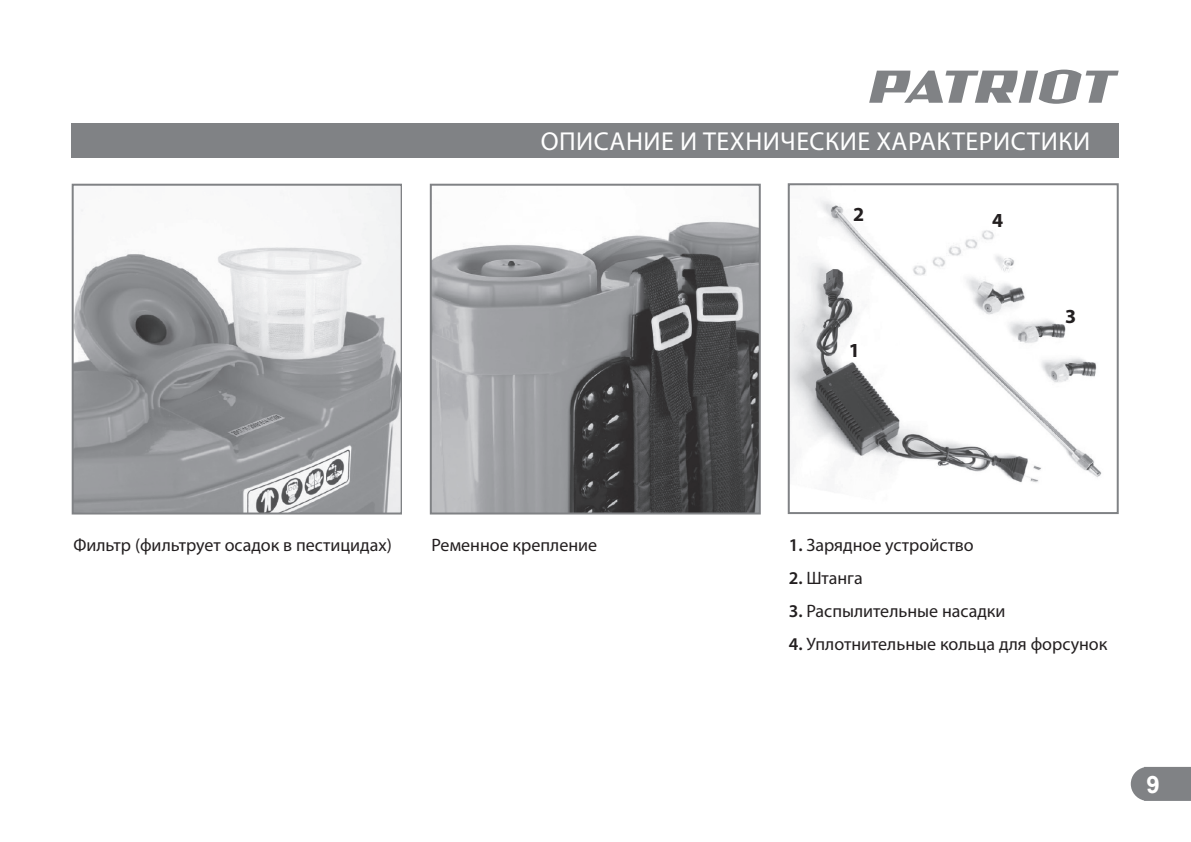
<style>
.page{position:relative;width:1191px;height:842px;background:#fff}
.page>*{position:absolute;margin:0;border:0;box-sizing:border-box;transform-origin:0 0}
.t1{font:26px "Myriad Pro";letter-spacing:.02em;color:#fff}
.t2{font:700 24px "Arial";color:#fff}
.t3{font:700 20px "Myriad Pro";color:#231f20}
.t4{font:18px "Myriad Pro";color:#231f20}
.s1{font-weight:600}
</style>
<div class="page">
<svg style="left:1130px;top:767px;width:60px;height:34px;background:#898b8e"></svg>
<svg style="left:869px;top:70px;width:249px;height:34px"></svg>
<img style="left:790px;top:199px;width:312px;height:291px">
<div style="left:787px;top:183px;width:331px;height:331px;border:2px solid #808285"></div>
<div style="left:72px;top:123px;width:1046px;height:34px;background:#808285"></div>
<svg style="left:848px;top:342px;width:10px;height:17px"></svg>
<svg style="left:851px;top:206px;width:14px;height:17px"></svg>
<svg style="left:1063px;top:308px;width:13px;height:17px"></svg>
<svg style="left:990px;top:207px;width:14px;height:22px"></svg>
<img style="left:75px;top:187px;width:324px;height:324px">
<div style="left:72px;top:184px;width:330px;height:330px;border:2px solid #808285"></div>
<img style="left:433px;top:221px;width:324px;height:291px">
<div style="left:430px;top:184px;width:330px;height:331px;border:2px solid #808285"></div>
<h1 class="t1" style="left:540px;top:125px;width:551px">ОПИСАНИЕ И ТЕХНИЧЕСКИЕ ХАРАКТЕРИСТИКИ</h1>
<p class="t3" style="left:853px;top:203px;width:13px">2</p>
<p class="t3" style="left:849px;top:339px;width:13px">1</p>
<p class="t3" style="left:992px;top:209px;width:13px">4</p>
<p class="t3" style="left:1065px;top:305px;width:13px">3</p>
<p class="t4" style="left:73px;top:534px;width:320px">Фильтр (фильтрует осадок в пестицидах)</p>
<p class="t4" style="left:431px;top:534px;width:167px">Ременное крепление</p>
<p class="t4" style="left:788px;top:534px;width:187px"><span class="s1">1.</span> Зарядное устройство</p>
<p class="t4" style="left:788px;top:567px;width:75px"><span class="s1">2.</span> Штанга</p>
<p class="t4" style="left:788px;top:600px;width:218px"><span class="s1">3.</span> Распылительные насадки</p>
<p class="t4" style="left:788px;top:633px;width:320px"><span class="s1">4.</span> Уплотнительные кольца для форсунок</p>
<h2 class="t2" style="left:1146px;top:767px;width:15px">9</h2>
</div>
